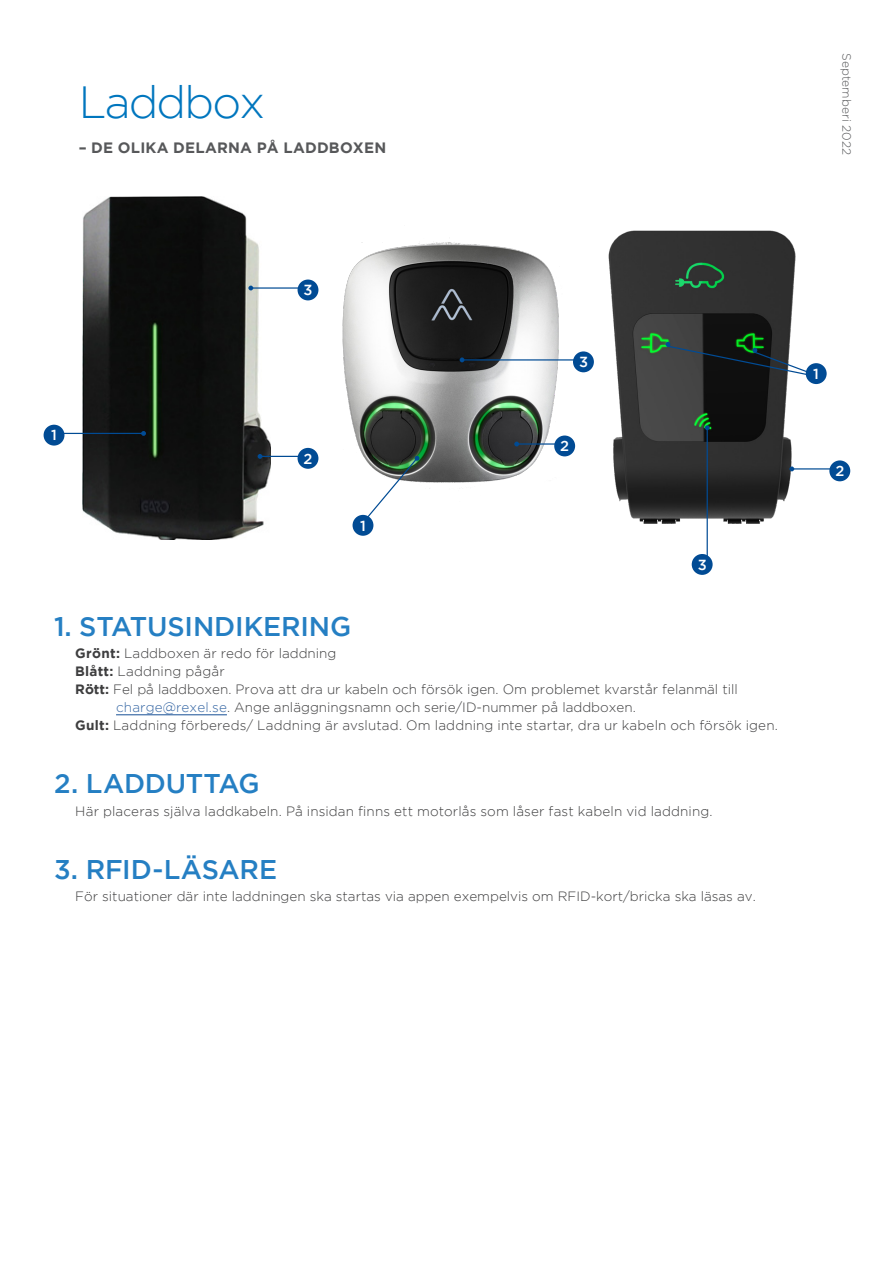
<style>
.page{position:relative;width:893px;height:1263px;background:#fff}
.page>*{position:absolute;margin:0;border:0;box-sizing:border-box;transform-origin:0 0}
.t1{font:300 45px "Gotham";letter-spacing:-.04em;color:#0076be}
.Textrubrik{font:500 27px "Gotham";letter-spacing:-.005em;color:#257fc3}
.t2{font:700 15px "Gotham";letter-spacing:.015em;color:#57585a}
.Textrubrik-2{font:500 14.55px "Gotham";color:#fff}
.Textrubrik-3{font:300 13.5px "Gotham";color:#3e3e3f}
.Textrubrik-4{font:300 13.5px "Gotham";color:#3e3e3f}
.t3{font:300 12px "Gotham";color:#57585a}
.s1{font-style:inherit}
.s2{font-weight:700}
.s3{color:#3667a4}
</style>
<div class="page">
<img style="left:82px;top:196px;width:188px;height:343px">
<svg style="left:63px;top:431px;width:83px;height:7px"></svg>
<svg style="left:258px;top:454px;width:41px;height:7px"></svg>
<svg style="left:248px;top:286px;width:51px;height:7px"></svg>
<div style="left:44px;top:425px;width:20px;height:21px;background:#014b94;border-radius:50%"></div>
<div style="left:298px;top:448px;width:20px;height:21px;background:#014b94;border-radius:50%"></div>
<div style="left:298px;top:280px;width:20px;height:20px;background:#014b94;border-radius:50%"></div>
<img style="left:342px;top:242px;width:106px;height:247px">
<img style="left:448px;top:230px;width:403px;height:345px">
<svg style="left:358px;top:456px;width:62px;height:75px"></svg>
<div style="left:353px;top:515px;width:20px;height:21px;background:#014b94;border-radius:50%"></div>
<svg style="left:702px;top:425px;width:8px;height:132px"></svg>
<div style="left:692px;top:554px;width:21px;height:21px;background:#014b94;border-radius:50%"></div>
<svg style="left:514px;top:442px;width:40px;height:7px"></svg>
<div style="left:554px;top:435px;width:21px;height:21px;background:#014b94;border-radius:50%"></div>
<div style="left:806px;top:363px;width:21px;height:21px;background:#014b94;border-radius:50%"></div>
<svg style="left:665px;top:342px;width:150px;height:36px"></svg>
<svg style="left:789px;top:466px;width:41px;height:8px"></svg>
<div style="left:829px;top:460px;width:21px;height:21px;background:#014b94;border-radius:50%"></div>
<svg style="left:460px;top:357px;width:114px;height:8px"></svg>
<div style="left:573px;top:351px;width:21px;height:21px;background:#014b94;border-radius:50%"></div>
<hr style="left:116px;top:714px;width:111px;height:1px;background:#3667a4">
<p class="t1" style="left:79px;top:77px;width:188px">Laddbox</p>
<p class="t2" style="left:79px;top:139px;width:309px">– DE OLIKA DELARNA PÅ LADDBOXEN</p>
<p class="t3" style="left:853px;top:53px;width:103px;rotate:90deg">September<span class="s1">i 2022</span></p>
<p class="Textrubrik-2" style="left:51px;top:427px;width:7px">1</p>
<p class="Textrubrik-2" style="left:304px;top:282px;width:11px">3</p>
<p class="Textrubrik-2" style="left:304px;top:450px;width:10px">2</p>
<p class="Textrubrik-2" style="left:360px;top:517px;width:7px">1</p>
<p class="Textrubrik-2" style="left:579px;top:354px;width:11px">3</p>
<p class="Textrubrik-2" style="left:560px;top:438px;width:10px">2</p>
<p class="Textrubrik-2" style="left:698px;top:556px;width:11px">3</p>
<p class="Textrubrik" style="left:54px;top:611px;width:299px">1. STATUSINDIKERING</p>
<p class="Textrubrik-3" style="left:75px;top:646px;width:263px"><span class="s2">Grönt:</span> Ladd<span class="s1">boxen</span> är redo för laddning</p>
<p class="Textrubrik-3" style="left:75px;top:664px;width:151px"><span class="s2">Blått:</span> Laddning pågår</p>
<p class="Textrubrik-3" style="left:75px;top:682px;width:664px"><span class="s2">Rött:</span> Fel på laddboxen. Prova att dra ur kabeln och försök igen. Om problemet kvarstår felanmäl till</p>
<p class="Textrubrik-4" style="left:116px;top:700px;width:521px"><span class="s3">charge</span><span class="s3">@rex</span><span class="s3">el</span><span class="s3">.se</span><span class="s1">. Ange anläggning</span>snamn <span class="s1">och</span> serie/ID-nummer på laddboxen<span class="s1">.</span></p>
<p class="Textrubrik-3" style="left:75px;top:718px;width:704px"><span class="s2">Gult:</span> Laddning förbereds/ Laddning är avslutad. Om laddning inte startar, dra ur kabeln och försök igen.</p>
<p class="Textrubrik" style="left:54px;top:768px;width:207px">2. LADDUTTAG</p>
<p class="Textrubrik-3" style="left:75px;top:804px;width:639px">Här placeras själva laddkabeln. På insidan finns ett motorlås som låser fast kabeln vid laddning.</p>
<p class="Textrubrik" style="left:54px;top:854px;width:225px">3. RFID-LÄSARE</p>
<p class="Textrubrik-3" style="left:75px;top:889px;width:682px">För situationer där inte laddningen ska startas via appen exempelvis om <span class="s1">RFID-kort/bricka</span> ska läsas av.</p>
<p class="Textrubrik-2" style="left:813px;top:365px;width:7px">1</p>
<p class="Textrubrik-2" style="left:835px;top:463px;width:10px">2</p>
</div>
